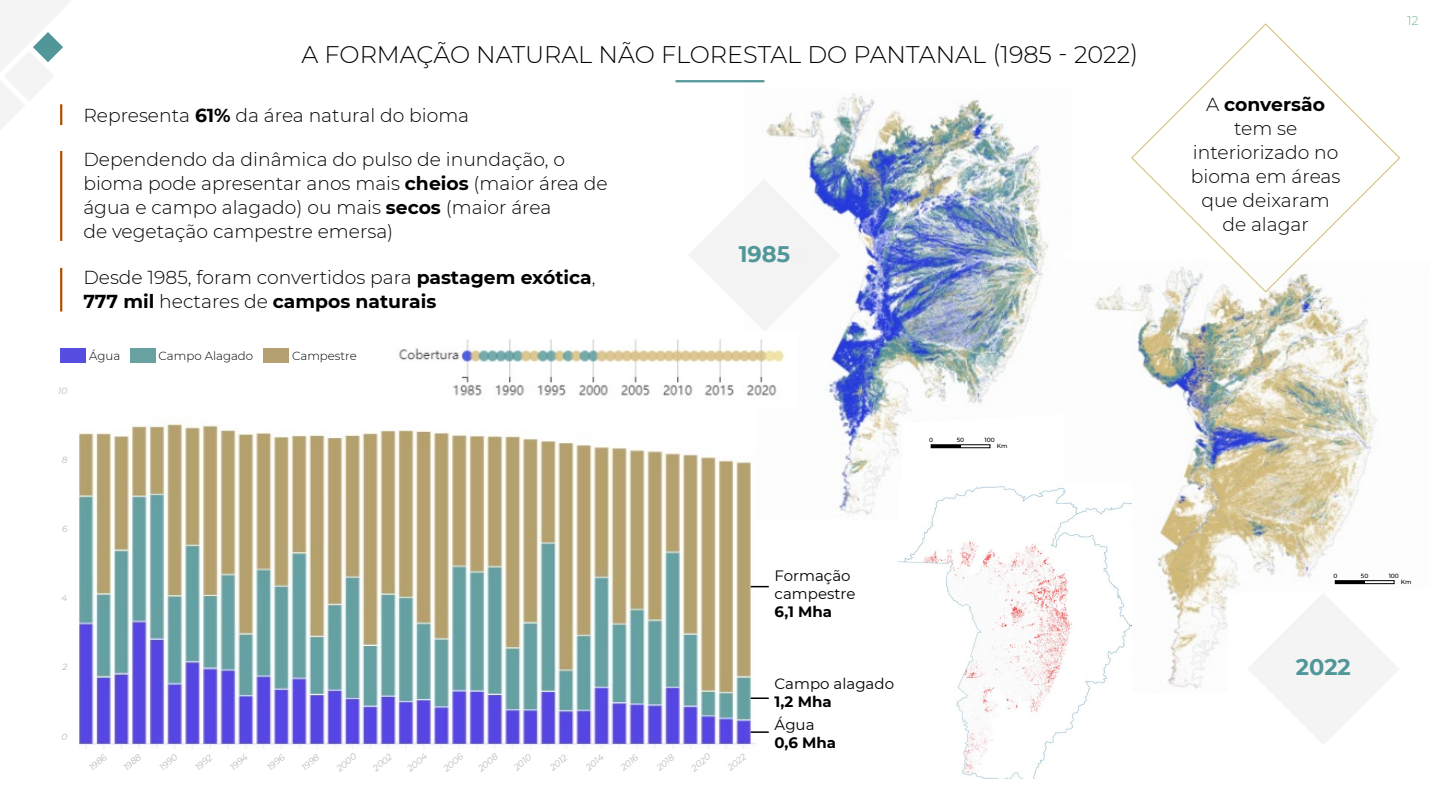
<style>
.page{position:relative;width:1440px;height:810px;background:#fff}
.page>*{position:absolute;margin:0;border:0;box-sizing:border-box;transform-origin:0 0}
.t1{font:300 24px "Montserrat";color:#000}
.t2{font:700 22.5px "Montserrat";color:#519799}
.t3{font:300 18.75px/24px "Montserrat";color:#000}
.t4{font:15px/18px "Montserrat";color:#000}
.t5{font:700 15px "Montserrat";color:#000}
.t6{font:300 12.75px "Montserrat";color:#78ba94}
.t7{font:300 11.77px "Montserrat";color:#000}
.t8{font:italic 9px "Montserrat";color:#bababa}
.t9{font:500 6px "Montserrat";color:#000}
.s1{font-weight:700}
</style>
<div class="page">
<svg style="left:0;top:0;width:70px;height:130px"></svg>
<hr style="left:676px;top:80px;width:88px;height:2px;background:#519799">
<img style="left:766px;top:93px;width:283px;height:422px">
<img style="left:1095px;top:286px;width:300px;height:403px">
<hr style="left:60px;top:151px;width:2px;height:90px;background:#ad5100">
<hr style="left:60px;top:268px;width:2px;height:44px;background:#ad5100">
<hr style="left:60px;top:104px;width:2px;height:21px;background:#ad5100">
<svg style="left:689px;top:179px;width:152px;height:153px"></svg>
<svg style="left:1247px;top:592px;width:152px;height:153px"></svg>
<div style="left:60px;top:348px;width:26px;height:15px;background:#574de1"></div>
<div style="left:130px;top:348px;width:26px;height:15px;background:#67a1a2"></div>
<div style="left:263px;top:348px;width:26px;height:15px;background:#b4a070"></div>
<img style="left:80px;top:423px;width:675px;height:326px">
<img style="left:399px;top:332px;width:398px;height:74px">
<svg style="left:1131px;top:23px;width:269px;height:270px"></svg>
<svg style="left:751px;top:586px;width:18px;height:1px"></svg>
<svg style="left:751px;top:698px;width:18px;height:1px"></svg>
<svg style="left:751px;top:731px;width:18px;height:2px"></svg>
<img style="left:898px;top:484px;width:233px;height:295px">
<hr style="left:931px;top:445px;width:30px;height:3px;background:#000">
<div style="left:1335px;top:580px;width:59px;height:4px;border:1px solid #000"></div>
<hr style="left:1335px;top:581px;width:30px;height:3px;background:#000">
<p class="t8" style="left:58px;top:384px;width:11px">10</p>
<p class="t1" style="left:302px;top:38px;width:838px">A FORMAÇÃO NATURAL NÃO FLORESTAL DO PANTANAL (1985 - 2022)</p>
<p class="t3" style="left:83px;top:103px;width:387px">Representa <span class="s1">61%</span> da área natural do bioma</p>
<p class="t3" style="left:83px;top:147px;width:526px">Dependendo da dinâmica do pulso de inundação, o bioma pode apresentar anos mais <span class="s1">cheios</span> (maior área de água e campo alagado) ou mais <span class="s1">secos</span> (maior área<br>de vegetação campestre emersa)</p>
<p class="t3" style="left:83px;top:265px;width:514px">Desde 1985, foram convertidos para <span class="s1">pastagem exótica</span>,<br><span class="s1">777 mil</span> hectares de <span class="s1">campos naturais</span></p>
<p class="t7" style="left:89px;top:347px;width:33px">Água</p>
<p class="t7" style="left:159px;top:347px;width:96px">Campo Alagado</p>
<p class="t7" style="left:292px;top:347px;width:66px">Campestre</p>
<p class="t2" style="left:739px;top:237px;width:53px">1985</p>
<p class="t8" style="left:62px;top:454px;width:7px">8</p>
<p class="t9" style="left:929px;top:436px;width:6px">0</p>
<p class="t9" style="left:957px;top:436px;width:9px">50</p>
<p class="t9" style="left:985px;top:436px;width:12px">100</p>
<p class="t9" style="left:997px;top:442px;width:12px">Km</p>
<p class="t8" style="left:62px;top:523px;width:7px">6</p>
<p class="t8" style="left:62px;top:591px;width:7px">4</p>
<p class="t8" style="left:62px;top:661px;width:7px">2</p>
<p class="t8" style="left:62px;top:731px;width:7px">0</p>
<p class="t8" style="left:86px;top:764px;width:21px;rotate:-40deg">1986</p>
<p class="t8" style="left:121px;top:764px;width:22px;rotate:-40deg">1988</p>
<p class="t8" style="left:157px;top:764px;width:22px;rotate:-40deg">1990</p>
<p class="t8" style="left:192px;top:764px;width:21px;rotate:-40deg">1992</p>
<p class="t8" style="left:227px;top:764px;width:22px;rotate:-40deg">1994</p>
<p class="t8" style="left:264px;top:764px;width:21px;rotate:-40deg">1996</p>
<p class="t8" style="left:299px;top:764px;width:21px;rotate:-40deg">1998</p>
<p class="t8" style="left:334px;top:765px;width:24px;rotate:-40deg">2000</p>
<p class="t8" style="left:370px;top:765px;width:24px;rotate:-40deg">2002</p>
<p class="t8" style="left:405px;top:765px;width:24px;rotate:-40deg">2004</p>
<p class="t8" style="left:441px;top:765px;width:24px;rotate:-40deg">2006</p>
<p class="t8" style="left:475px;top:765px;width:24px;rotate:-40deg">2008</p>
<p class="t8" style="left:511px;top:764px;width:22px;rotate:-40deg">2010</p>
<p class="t8" style="left:547px;top:764px;width:21px;rotate:-40deg">2012</p>
<p class="t8" style="left:583px;top:764px;width:22px;rotate:-40deg">2014</p>
<p class="t8" style="left:618px;top:764px;width:21px;rotate:-40deg">2016</p>
<p class="t8" style="left:654px;top:764px;width:22px;rotate:-40deg">2018</p>
<p class="t8" style="left:689px;top:765px;width:24px;rotate:-40deg">2020</p>
<p class="t8" style="left:725px;top:764px;width:23px;rotate:-40deg">2022</p>
<p class="t4" style="left:775px;top:566px;width:82px">Formação campestre</p>
<p class="t5" style="left:775px;top:601px;width:59px">6,1 Mha</p>
<p class="t4" style="left:775px;top:674px;width:121px">Campo alagado</p>
<p class="t5" style="left:775px;top:691px;width:58px">1,2 Mha</p>
<p class="t4" style="left:775px;top:715px;width:41px">Água</p>
<p class="t5" style="left:775px;top:732px;width:63px">0,6 Mha</p>
<p class="t3" style="left:1191px;top:91px;width:151px;text-align:center">A <span class="s1">conversão </span>tem se interiorizado no bioma em áreas que deixaram de alagar</p>
<p class="t6" style="left:1407px;top:12px;width:13px">12</p>
<p class="t9" style="left:1333px;top:572px;width:6px">0</p>
<p class="t9" style="left:1361px;top:572px;width:9px">50</p>
<p class="t9" style="left:1389px;top:572px;width:12px">100</p>
<p class="t9" style="left:1401px;top:578px;width:12px">Km</p>
<p class="t2" style="left:1296px;top:651px;width:56px">2022</p>
</div>
